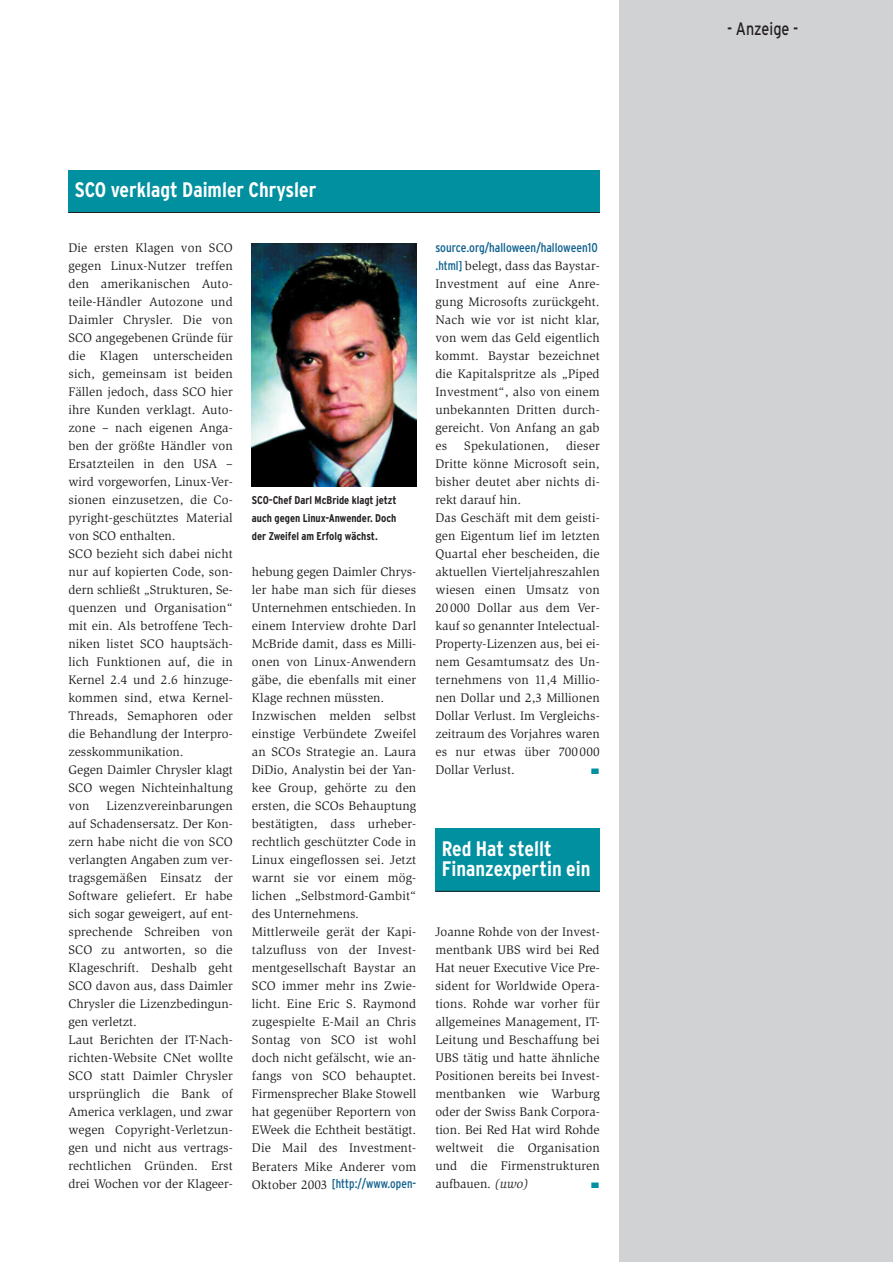
<style>
.page{position:relative;width:893px;height:1262px;background:#fff}
.page>*{position:absolute;margin:0;border:0;box-sizing:border-box;transform-origin:0 0}
.t1{font:700 condensed 21px/20px "Interstate";color:#fff}
.t2{font:18px "Interstate";color:#231f20;scale:.8 1}
.t3{font:12.75px/18px "Slimbach";letter-spacing:.01em;color:#231f20}
.t4{font:condensed 12.75px "Interstate";color:#0f618e}
.t5{font:condensed 12.75px "Interstate";color:#0f618e;scale:.96 1}
.t6{font:700 condensed 11.25px/18px "Interstate";color:#231f20;text-align:justify}
.t7{font:7.8px "Zapf Dingbats";color:#00909f;scale:1.33 1}
.s1{font-family:"Slimbach";font-stretch:normal;color:#231f20}
.s2{font-family:"Interstate";font-stretch:condensed;color:#0f618e}
.s3{font-style:italic}
</style>
<div class="page">
<div style="left:619px;top:0;width:273px;height:1261px;background:#d1d2d4"></div>
<div style="left:68px;top:170px;width:531px;height:43px;background:#00909f"></div>
<hr style="left:68px;top:212px;width:531px;height:1px;background:#231f20">
<img style="left:252px;top:243px;width:164px;height:243px">
<div style="left:435px;top:828px;width:164px;height:64px;background:#00909f"></div>
<hr style="left:435px;top:891px;width:164px;height:1px;background:#231f20">
<h1 class="t1" style="left:75px;top:182px;width:243px">SCO verklagt Daimler Chrysler</h1>
<p class="t3" style="left:68px;top:240px;width:166px">Die ersten Klagen von SCO gegen Linux-Nutzer treffen den amerikanischen Auto&shy;teile-Händler Autozone und<br>Daimler Chrysler. Die von<br>SCO angegebenen Gründe für die Klagen unterscheiden sich, gemeinsam ist beiden<br>Fällen jedoch, dass SCO hier ihre Kunden verklagt. Auto&shy;zone – nach eigenen Anga&shy;ben der größte Händler von<br>Ersatzteilen in den USA – wird vorgeworfen, Linux-Ver&shy;sionen einzusetzen, die Co&shy;pyright-geschütztes Material von SCO enthalten.<br>SCO bezieht sich dabei nicht nur auf kopierten Code, son&shy;dern schließt „Strukturen, Se&shy;quenzen und Organisation“ mit ein. Als betroffene Tech&shy;niken listet SCO hauptsäch&shy;lich Funktionen auf, die in<br>Kernel 2.4 und 2.6 hinzuge&shy;kommen sind, etwa Kernel-<br>Threads, Semaphoren oder die Behandlung der Interpro&shy;zesskommunikation.<br>Gegen Daimler Chrysler klagt<br>SCO wegen Nichteinhaltung von</p>
<p class="t3" style="left:68px;top:798px;width:166px;text-indent:38px">Lizenzvereinbarungen auf Schadensersatz. Der Kon&shy;zern habe nicht die von SCO verlangten Angaben zum ver&shy;tragsgemäßen Einsatz der<br>Software geliefert. Er habe sich sogar geweigert, auf ent&shy;sprechende Schreiben von<br>SCO zu antworten, so die<br>Klageschrift. Deshalb geht<br>SCO davon aus, dass Daimler<br>Chrysler die Lizenzbedingun&shy;gen verletzt.<br>Laut Berichten der IT-Nach&shy;richten-Website CNet wollte<br>SCO statt Daimler Chrysler ursprünglich die Bank of<br>America verklagen, und zwar wegen Copyright-Verletzun&shy;gen und nicht aus vertrags&shy;rechtlichen Gründen. Erst drei Wochen vor der Klageer-</p>
<p class="t6" style="left:252px;top:492px;width:146px">SCO-Chef Darl McBride klagt jetzt auch gegen Linux-Anwender. Doch der Zweifel am Erfolg wächst.</p>
<p class="t3" style="left:252px;top:564px;width:166px">hebung gegen Daimler Chrys&shy;ler habe man sich für dieses<br>Unternehmen entschieden. In einem Interview drohte Darl<br>McBride damit, dass es Milli&shy;onen von Linux-Anwendern gäbe, die ebenfalls mit einer<br>Klage rechnen müssten.<br>Inzwischen melden selbst einstige Verbündete Zweifel an SCOs Strategie an. Laura<br>DiDio, Analystin bei der Yan&shy;kee Group, gehörte zu den ersten, die SCOs Behauptung bestätigten, dass urheber&shy;rechtlich geschützter Code in<br>Linux eingeflossen sei. Jetzt warnt sie vor einem mög&shy;lichen „Selbstmord-Gambit“ des Unternehmens.<br>Mittlerweile gerät der Kapi&shy;talzufluss von der Invest&shy;mentgesellschaft Baystar an<br>SCO immer mehr ins Zwie&shy;licht. Eine Eric S. Raymond zugespielte E-Mail an Chris<br>Sontag von SCO ist wohl doch nicht gefälscht, wie an&shy;fangs von SCO behauptet.<br>Firmensprecher Blake Stowell hat gegenüber Reportern von<br>EWeek die Echtheit bestätigt.<br>Die Mail des Investment-<br>Beraters Mike Anderer vom</p>
<p class="t5" style="left:252px;top:1179px;width:173px"><span class="s1">Oktober 2003</span> [http://www.open-</p>
<p class="t4" style="left:435px;top:243px;width:164px">source.org/halloween/halloween10</p>
<p class="t3" style="left:435px;top:258px;width:166px;text-align:justify"><span class="s2">.html]</span> belegt, dass das Baystar-Investment auf eine Anre&shy;gung Microsofts zurückgeht.<br>Nach wie vor ist nicht klar, von wem das Geld eigentlich kommt. Baystar bezeichnet die Kapitalspritze als „Piped Investment“, also von einem unbekannten Dritten durch&shy;gereicht. Von Anfang an gab es</p>
<p class="t3" style="left:435px;top:438px;width:166px;text-indent:131px">dieser<br>Dritte könne Microsoft sein, bisher deutet aber nichts di&shy;rekt darauf hin.<br>Das Geschäft mit dem geisti&shy;gen Eigentum lief im letzten<br>Quartal eher bescheiden, die aktuellen Vierteljahreszahlen wiesen einen Umsatz von<br>20000 Dollar aus dem Ver&shy;kauf so genannter Intelectual-<br>Property-Lizenzen aus, bei ei&shy;nem Gesamtumsatz des Un&shy;ternehmens von 11,4 Millio&shy;nen Dollar und 2,3 Millionen<br>Dollar Verlust. Im Vergleichs&shy;zeitraum des Vorjahres waren es nur etwas über 700000<br>Dollar Verlust.</p>
<p class="t3" style="left:464px;top:438px;width:86px">Spekulationen,</p>
<p class="t7" style="left:591px;top:767px;width:8px">■</p>
<h1 class="t1" style="left:442px;top:840px;width:150px">Red Hat stellt<br>Finanzexpertin ein</h1>
<p class="t3" style="left:435px;top:924px;width:166px;text-align:justify">Joanne Rohde von der Invest&shy;mentbank UBS wird bei Red Hat neuer Executive Vice Pre&shy;sident for Worldwide Opera&shy;tions. Rohde war vorher für allgemeines Management, IT-Leitung und Beschaffung bei UBS tätig und hatte ähnliche Positionen bereits bei Invest&shy;mentbanken wie Warburg oder der Swiss Bank Corpora&shy;tion. Bei Red Hat wird Rohde weltweit die Organisation und die Firmenstrukturen aufbauen. <span class="s3">(uwo)</span></p>
<p class="t7" style="left:591px;top:1181px;width:8px">■</p>
<h2 class="t2" style="left:727px;top:22px;width:90px">- Anzeige -</h2>
</div>
